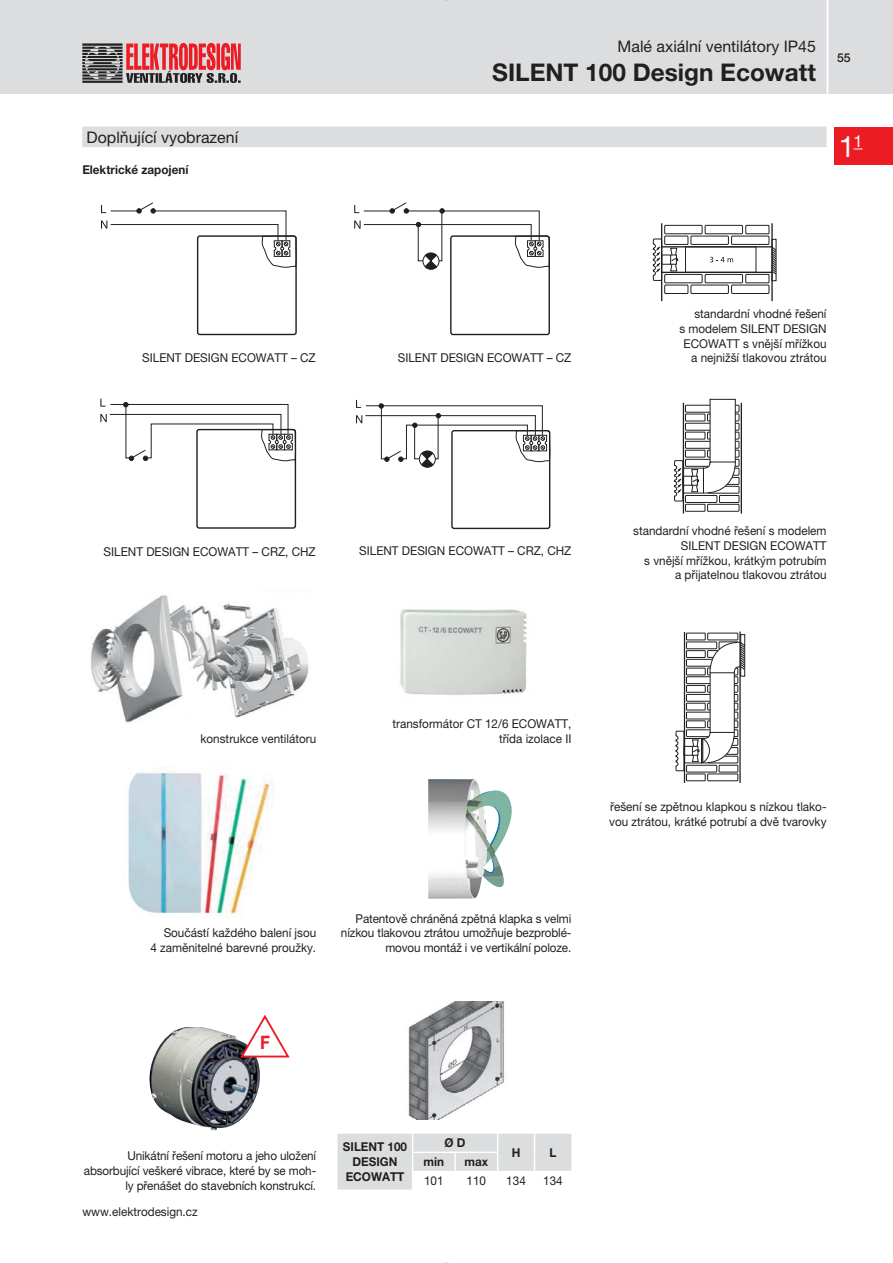
<style>
.page{position:relative;width:893px;height:1263px;background:#fff}
.page>*{position:absolute;margin:0;border:0;box-sizing:border-box;transform-origin:0 0}
.t1{font:29.1px "Helvetica Neue LT Pro";color:#fff}
.t2{font:700 24.3px "Helvetica Neue LT Pro";color:#231f20}
.t3{font:700 18.6px "Helvetica Neue LT Pro";color:#ed1c24;scale:.9 1}
.t4{font:15.9px "Helvetica Neue LT Pro";color:#231f20}
.t5{font:12.15px/14.7px "Helvetica Neue LT Pro";color:#231f20;text-align:right;scale:.96 1}
.t6{font:700 12.15px/14.7px "Helvetica Neue LT Pro";color:#231f20;text-align:center;scale:.96 1}
.t7{font:500 12.15px "Helvetica Neue LT Pro";color:#231f20}
</style>
<div class="page">
<div style="left:0;top:0;width:893px;height:94px;background:#dcddde"></div>
<hr style="left:826px;top:0;width:2px;height:95px;background:#fff">
<svg style="left:82px;top:43px;width:159px;height:40px"></svg>
<div style="left:834px;top:128px;width:59px;height:37px;background:#ed1c24"></div>
<div style="left:196px;top:429px;width:100px;height:100px;border:1px solid #231f20;border-radius:2px"></div>
<svg style="left:100px;top:399px;width:196px;height:79px"></svg>
<div style="left:451px;top:430px;width:99px;height:99px;border:1px solid #231f20;border-radius:2px"></div>
<svg style="left:356px;top:400px;width:194px;height:79px"></svg>
<div style="left:197px;top:235px;width:100px;height:100px;border:1px solid #231f20;border-radius:2px"></div>
<svg style="left:101px;top:202px;width:196px;height:83px"></svg>
<div style="left:450px;top:235px;width:100px;height:100px;border:1px solid #231f20;border-radius:2px"></div>
<svg style="left:354px;top:202px;width:196px;height:83px"></svg>
<img style="left:91px;top:595px;width:218px;height:128px">
<hr style="left:771px;top:223px;width:2px;height:78px;background:#231f20">
<hr style="left:661px;top:223px;width:1px;height:78px;background:#231f20">
<div style="left:705px;top:274px;width:38px;height:9px;border:1px solid #231f20"></div>
<div style="left:705px;top:225px;width:38px;height:9px;border:1px solid #231f20"></div>
<div style="left:664px;top:274px;width:38px;height:9px;border:1px solid #231f20"></div>
<div style="left:664px;top:225px;width:38px;height:9px;border:1px solid #231f20"></div>
<div style="left:731px;top:285px;width:38px;height:9px;border:1px solid #231f20"></div>
<div style="left:731px;top:236px;width:38px;height:9px;border:1px solid #231f20"></div>
<div style="left:691px;top:285px;width:38px;height:9px;border:1px solid #231f20"></div>
<div style="left:691px;top:236px;width:38px;height:9px;border:1px solid #231f20"></div>
<div style="left:745px;top:274px;width:24px;height:9px;border:1px solid #231f20"></div>
<div style="left:745px;top:225px;width:24px;height:9px;border:1px solid #231f20"></div>
<div style="left:664px;top:285px;width:24px;height:9px;border:1px solid #231f20"></div>
<div style="left:664px;top:236px;width:24px;height:9px;border:1px solid #231f20"></div>
<svg style="left:653px;top:238px;width:124px;height:43px"></svg>
<div style="left:685px;top:495px;width:32px;height:8px;border:1px solid #231f20"></div>
<div style="left:707px;top:504px;width:32px;height:8px;border:1px solid #231f20"></div>
<div style="left:719px;top:495px;width:20px;height:8px;border:1px solid #231f20"></div>
<svg style="left:674px;top:399px;width:65px;height:103px"></svg>
<div style="left:685px;top:504px;width:20px;height:8px;border:1px solid #231f20"></div>
<div style="left:685px;top:450px;width:20px;height:7px;border:1px solid #231f20"></div>
<div style="left:685px;top:432px;width:20px;height:7px;border:1px solid #231f20"></div>
<div style="left:685px;top:414px;width:20px;height:7px;border:1px solid #231f20"></div>
<hr style="left:741px;top:403px;width:1px;height:111px;background:#231f20">
<hr style="left:683px;top:403px;width:1px;height:111px;background:#231f20">
<div style="left:686px;top:765px;width:31px;height:7px;border:1px solid #231f20"></div>
<div style="left:707px;top:633px;width:31px;height:7px;border:1px solid #231f20"></div>
<div style="left:707px;top:774px;width:31px;height:7px;border:1px solid #231f20"></div>
<div style="left:719px;top:765px;width:19px;height:7px;border:1px solid #231f20"></div>
<div style="left:686px;top:633px;width:19px;height:7px;border:1px solid #231f20"></div>
<div style="left:686px;top:774px;width:19px;height:7px;border:1px solid #231f20"></div>
<hr style="left:739px;top:632px;width:2px;height:151px;background:#231f20">
<hr style="left:684px;top:632px;width:1px;height:151px;background:#231f20">
<svg style="left:675px;top:634px;width:70px;height:137px"></svg>
<img style="left:128px;top:768px;width:146px;height:149px">
<div style="left:82px;top:127px;width:744px;height:20px;background:#dcddde"></div>
<svg style="left:337px;top:1134px;width:234px;height:56px"></svg>
<hr style="left:412px;top:1152px;width:86px;height:1px;background:#fff">
<img style="left:428px;top:779px;width:84px;height:120px">
<img style="left:149px;top:1027px;width:111px;height:104px">
<img style="left:400px;top:609px;width:127px;height:86px">
<svg style="left:239px;top:1015px;width:51px;height:43px"></svg>
<img style="left:408px;top:1001px;width:97px;height:118px">
<h3 class="t4" style="left:86px;top:131px;width:153px">Doplňující vyobrazení</h3>
<p class="t6" style="left:82px;top:164px;width:112px">Elektrické zapojení</p>
<h3 class="t4" style="left:617px;top:41px;width:200px">Malé axiální ventilátory IP45</h3>
<h2 class="t2" style="left:492px;top:64px;width:325px">SILENT 100 Design Ecowatt</h2>
<p class="t7" style="left:837px;top:54px;width:15px">55</p>
<h1 class="t1" style="left:839px;top:136px;width:25px">1<sup>1</sup></h1>
<p class="t5" style="left:142px;top:352px;width:182px">SILENT DESIGN ECOWATT – CZ</p>
<p class="t5" style="left:398px;top:352px;width:182px">SILENT DESIGN ECOWATT – CZ</p>
<p class="t5" style="left:679px;top:308px;width:155px">standardní vhodné řešení<br>s modelem SILENT DESIGN<br>ECOWATT s vnější mřížkou a nejnižší tlakovou ztrátou</p>
<p class="t5" style="left:104px;top:545px;width:222px">SILENT DESIGN ECOWATT – CRZ, CHZ</p>
<p class="t5" style="left:359px;top:544px;width:222px">SILENT DESIGN ECOWATT – CRZ, CHZ</p>
<p class="t5" style="left:633px;top:525px;width:203px">standardní vhodné řešení s modelem<br>SILENT DESIGN ECOWATT<br>s vnější mřížkou, krátkým potrubím<br>a přijatelnou tlakovou ztrátou</p>
<p class="t5" style="left:200px;top:732px;width:122px">konstrukce ventilátoru</p>
<p class="t5" style="left:393px;top:718px;width:188px">transformátor CT 12/6 ECOWATT, třída izolace II</p>
<p class="t5" style="left:150px;top:927px;width:174px">Součástí každého balení jsou<br>4 zaměnitelné barevné proužky.</p>
<p class="t5" style="left:341px;top:912px;width:241px">Patentově chráněná zpětná klapka s velmi nízkou tlakovou ztrátou umožňuje bezproblé&shy;movou montáž i ve vertikální poloze.</p>
<h3 class="t3" style="left:260px;top:1036px;width:13px">F</h3>
<p class="t5" style="left:84px;top:1150px;width:244px">Unikátní řešení motoru a jeho uložení absorbující veškeré vibrace, které by se moh&shy;ly přenášet do stavebních konstrukcí.</p>
<p class="t5" style="left:82px;top:1205px;width:122px">www.elektrodesign.cz</p>
<p class="t6" style="left:343px;top:1141px;width:68px">SILENT 100<br>DESIGN<br>ECOWATT</p>
<p class="t6" style="left:445px;top:1137px;width:23px">Ø D</p>
<p class="t6" style="left:512px;top:1146px;width:11px">H</p>
<p class="t6" style="left:549px;top:1146px;width:9px">L</p>
<p class="t6" style="left:424px;top:1155px;width:23px">min</p>
<p class="t6" style="left:465px;top:1155px;width:26px">max</p>
<p class="t5" style="left:424px;top:1174px;width:22px">101</p>
<p class="t5" style="left:467px;top:1174px;width:22px">110</p>
<p class="t5" style="left:506px;top:1174px;width:22px">134</p>
<p class="t5" style="left:543px;top:1174px;width:22px">134</p>
<p class="t5" style="left:609px;top:801px;width:228px;text-align:left">řešení se zpětnou klapkou s nízkou tlako&shy;vou ztrátou, krátké potrubí a dvě tvarovky</p>
</div>
